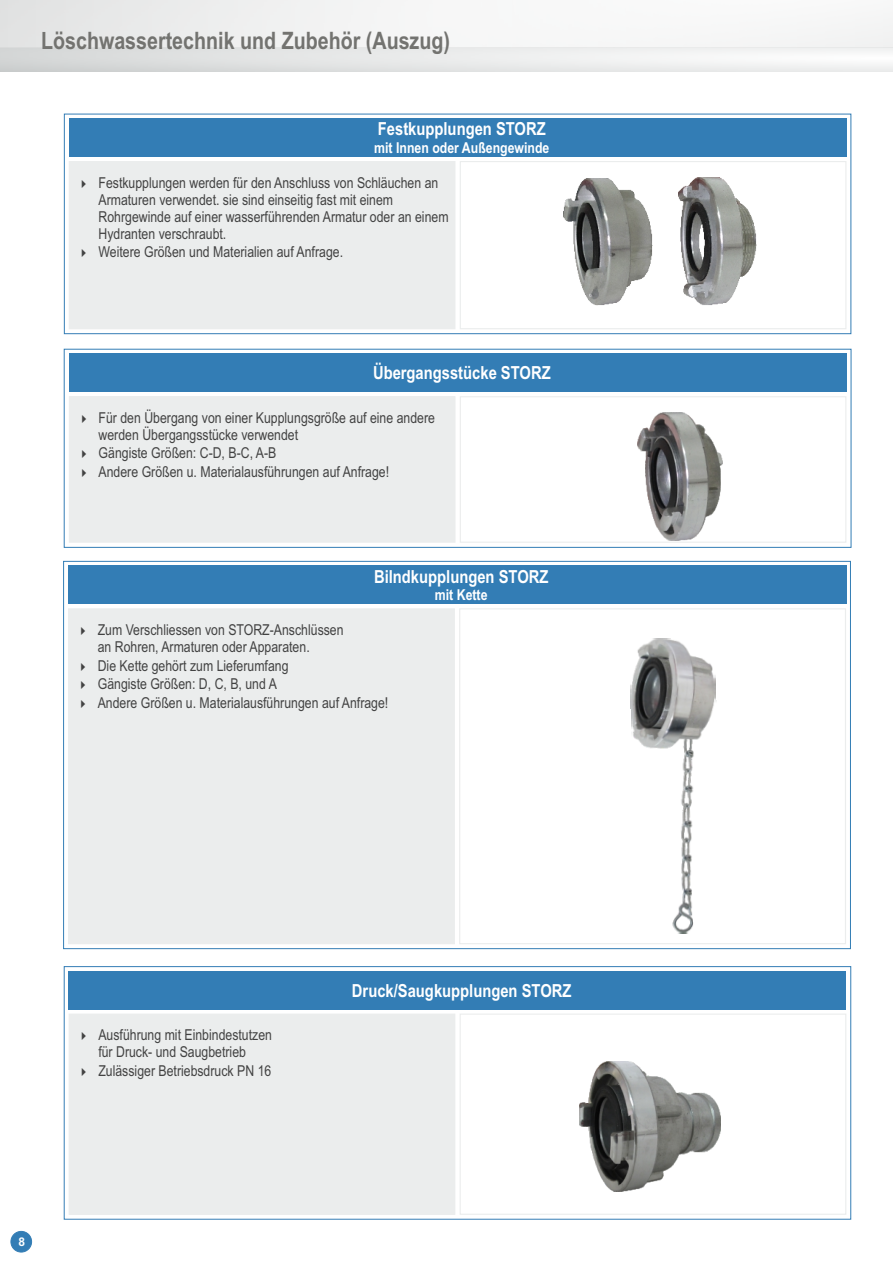
<style>
.page{position:relative;width:893px;height:1263px;background:#fff}
.page>*{position:absolute;margin:0;border:0;box-sizing:border-box;transform-origin:0 0}
.t1{font:700 24px "Arial Narrow";color:#737370}
.t2{font:700 18px "Arial Narrow";color:#fff}
.t3{font:15px/17px "Arial Narrow";color:#424242}
.t4{font:700 15px "Arial Narrow";color:#fff}
.t5{font:700 12px "Arial";color:#fff}
</style>
<div class="page">
<div style="left:69px;top:118px;width:777px;height:39px;background:#337db5"></div>
<div style="left:69px;top:162px;width:386px;height:167px;background:#ebeded"></div>
<div style="left:69px;top:161px;width:386px;height:168px;border:1px solid #ebeded"></div>
<div style="left:460px;top:161px;width:386px;height:168px;border:1px solid #ebeded"></div>
<div style="left:64px;top:114px;width:787px;height:220px;border:1px solid #337db5"></div>
<div style="left:69px;top:354px;width:777px;height:38px;background:#337db5"></div>
<div style="left:69px;top:397px;width:386px;height:145px;background:#ebeded"></div>
<div style="left:69px;top:396px;width:386px;height:147px;border:1px solid #ebeded"></div>
<div style="left:460px;top:396px;width:386px;height:147px;border:1px solid #ebeded"></div>
<div style="left:64px;top:349px;width:787px;height:199px;border:1px solid #337db5"></div>
<div style="left:68px;top:566px;width:778px;height:38px;background:#337db5"></div>
<div style="left:69px;top:609px;width:385px;height:335px;background:#ebeded"></div>
<div style="left:68px;top:608px;width:387px;height:336px;border:1px solid #ebeded"></div>
<div style="left:459px;top:608px;width:387px;height:336px;border:1px solid #ebeded"></div>
<div style="left:69px;top:971px;width:777px;height:38px;background:#337db5"></div>
<div style="left:69px;top:1014px;width:386px;height:200px;background:#ebeded"></div>
<div style="left:69px;top:1013px;width:386px;height:202px;border:1px solid #ebeded"></div>
<div style="left:460px;top:1013px;width:386px;height:202px;border:1px solid #ebeded"></div>
<div style="left:64px;top:966px;width:787px;height:253px;border:1px solid #337db5"></div>
<img style="left:563px;top:179px;width:90px;height:126px">
<img style="left:679px;top:177px;width:77px;height:128px">
<img style="left:630px;top:638px;width:87px;height:296px">
<img style="left:579px;top:1061px;width:141px;height:130px">
<img style="left:637px;top:412px;width:86px;height:128px">
<div style="left:11px;top:1231px;width:21px;height:21px;background:#337db5;border:1px solid #337db5;border-radius:50%"></div>
<div style="left:0;top:47px;width:893px;height:25px;background:linear-gradient(to right,#d4d6d6,#fafafa)"></div>
<div style="left:0;top:0;width:893px;height:47px;background:linear-gradient(to right,#e8e9e9,#fcfcfc)"></div>
<h1 class="t1" style="left:41px;top:31px;width:410px">Löschwassertechnik und Zubehör (Auszug)</h1>
<p class="t2" style="left:378px;top:122px;width:169px">Festkupplungen STORZ</p>
<p class="t4" style="left:374px;top:142px;width:177px">mit Innen oder Außengewinde</p>
<p class="t3" style="left:99px;top:175px;width:352px;text-indent:-21px">✔ Festkupplungen werden für den Anschluss von Schläuchen an Armaturen verwendet. sie sind einseitig fast mit einem Rohrgewinde auf einer wasserführenden Armatur oder an einem Hydranten verschraubt.</p>
<p class="t3" style="left:77px;top:245px;width:267px">✔ Weitere Größen und Materialien auf Anfrage.</p>
<p class="t2" style="left:373px;top:366px;width:179px">Übergangsstücke STORZ</p>
<p class="t3" style="left:99px;top:410px;width:338px;text-indent:-21px">✔ Für den Übergang von einer Kupplungsgröße auf eine andere werden Übergangsstücke verwendet</p>
<p class="t3" style="left:77px;top:446px;width:200px">✔ Gängiste Größen: C-D, B-C, A-B</p>
<p class="t3" style="left:77px;top:465px;width:313px">✔ Andere Größen u. Materialausführungen auf Anfrage!</p>
<p class="t2" style="left:374px;top:569px;width:176px">Bilndkupplungen STORZ</p>
<p class="t4" style="left:435px;top:589px;width:54px">mit Kette</p>
<p class="t3" style="left:98px;top:622px;width:247px;text-indent:-21px">✔ Zum Verschliessen von STORZ-Anschlüssen an Rohren, Armaturen oder Apparaten.</p>
<p class="t3" style="left:77px;top:658px;width:214px">✔ Die Kette gehört zum Lieferumfang</p>
<p class="t3" style="left:77px;top:677px;width:202px">✔ Gängiste Größen: D, C, B, und A</p>
<p class="t3" style="left:77px;top:695px;width:313px">✔ Andere Größen u. Materialausführungen auf Anfrage!</p>
<p class="t3" style="left:77px;top:1028px;width:196px;text-align:center">✔ Ausführung mit Einbindestutzen für Druck- und Saugbetrieb</p>
<p class="t3" style="left:77px;top:1063px;width:196px">✔ Zulässiger Betriebsdruck PN 16</p>
<p class="t5" style="left:18px;top:1237px;width:8px">8</p>
<p class="t2" style="left:352px;top:983px;width:221px">Druck/Saugkupplungen STORZ</p>
</div>
